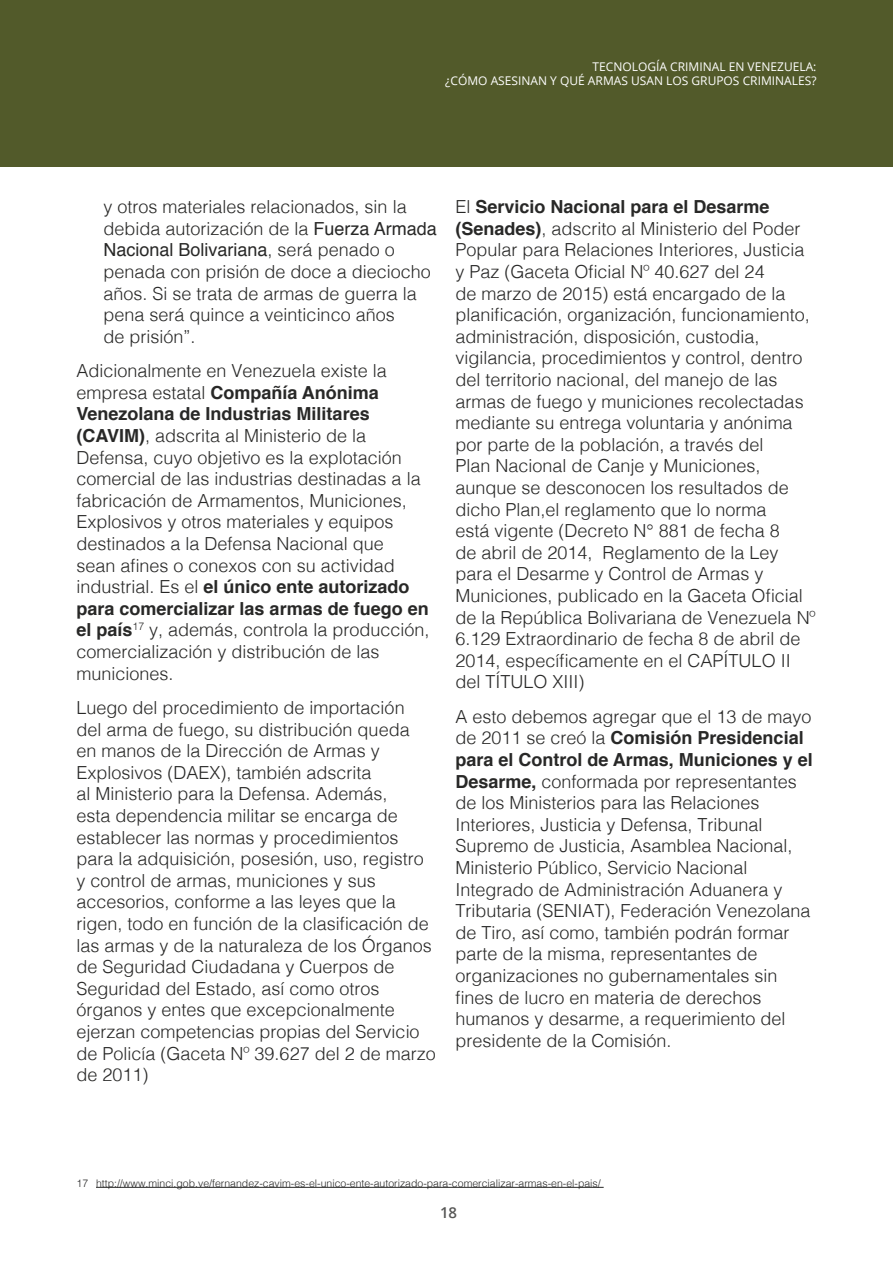
<style>
.page{position:relative;width:893px;height:1263px;background:#fff}
.page>*{position:absolute;margin:0;border:0;box-sizing:border-box;transform-origin:0 0}
.t1{font:300 18px/21.6px "Helvetica";color:#282827}
.t2{font:600 15px "Open Sans";color:#575756}
.t3{font:12px/14.4px "Open Sans";color:#fff;text-align:right}
.t4{font:300 10.5px "Helvetica";color:#282827}
.s1{font-weight:400}
.s2{font-weight:700}
</style>
<div class="page">
<div style="left:0;top:0;width:893px;height:166px;background:#525a2a"></div>
<hr style="left:96px;top:1187px;width:508px;height:1px;background:#282827">
<p class="t3" style="left:445px;top:59px;width:373px">TECNOLOGÍA CRIMINAL EN VENEZUELA:<br>¿CÓMO ASESINAN Y QUÉ ARMAS USAN LOS GRUPOS CRIMINALES?</p>
<p class="t1" style="left:104px;top:195px;width:335px">y otros materiales relacionados, sin la debida autorización de la <span class="s1">Fuerza Armada Nacional Bolivariana</span>, será penado o penada con prisión de doce a dieciocho años. Si se trata de armas de guerra la pena será quince a veinticinco años<br>de prisión”.</p>
<p class="t1" style="left:77px;top:359px;width:354px">Adicionalmente en Venezuela existe la empresa estatal <span class="s2">Compañía Anónima Venezolana de Industrias Militares (CAVIM)</span>, adscrita al Ministerio de la Defensa, cuyo objetivo es la explotación comercial de las industrias destinadas a la fabricación de Armamentos, Municiones, Explosivos y otros materiales y equipos destinados a la Defensa Nacional que<br>sean afines o conexos con su actividad industrial. Es el <span class="s2">el único ente autorizado para comercializar las armas de fuego en el país</span><sup>17</sup> y, además, controla la producción, comercialización y distribución de las municiones.</p>
<p class="t1" style="left:77px;top:695px;width:361px">Luego del procedimiento de importación<br>del arma de fuego, su distribución queda<br>en manos de la Dirección de Armas y Explosivos (DAEX), también adscrita<br>al Ministerio para la Defensa. Además,<br>esta dependencia militar se encarga de establecer las normas y procedimientos para la adquisición, posesión, uso, registro y control de armas, municiones y sus accesorios, conforme a las leyes que la rigen, todo en función de la clasificación de las armas y de la naturaleza de los Órganos de Seguridad Ciudadana y Cuerpos de Seguridad del Estado, así como otros órganos y entes que excepcionalmente ejerzan competencias propias del Servicio de Policía (Gaceta Nº 39.627 del 2 de marzo de 2011)</p>
<p class="t1" style="left:455px;top:195px;width:362px">El <span class="s2">Servicio Nacional para el Desarme (Senades)</span>, adscrito al Ministerio del Poder Popular para Relaciones Interiores, Justicia y Paz (Gaceta Oficial Nº 40.627 del 24<br>de marzo de 2015) está encargado de la planificación, organización, funcionamiento, administración, disposición, custodia, vigilancia, procedimientos y control, dentro del territorio nacional, del manejo de las armas de fuego y municiones recolectadas mediante su entrega voluntaria y anónima por parte de la población, a través del<br>Plan Nacional de Canje y Municiones, aunque se desconocen los resultados de dicho Plan,el reglamento que lo norma<br>está vigente (Decreto N° 881 de fecha 8<br>de abril de 2014, Reglamento de la Ley para el Desarme y Control de Armas y Municiones, publicado en la Gaceta Oficial de la República Bolivariana de Venezuela Nº 6.129 Extraordinario de fecha 8 de abril de 2014, específicamente en el CAPÍTULO II del TÍTULO XIII)</p>
<p class="t1" style="left:455px;top:704px;width:359px">A esto debemos agregar que el 13 de mayo de 2011 se creó la <span class="s2">Comisión Presidencial para el Control de Armas, Municiones y el Desarme,</span> conformada por representantes de los Ministerios para las Relaciones Interiores, Justicia y Defensa, Tribunal Supremo de Justicia, Asamblea Nacional, Ministerio Público, Servicio Nacional Integrado de Administración Aduanera y Tributaria (SENIAT), Federación Venezolana de Tiro, así como, también podrán formar parte de la misma, representantes de organizaciones no gubernamentales sin fines de lucro en materia de derechos humanos y desarme, a requerimiento del presidente de la Comisión.</p>
<p class="t4" style="left:77px;top:1174px;width:526px">17 http://www.minci.gob.ve/fernandez-cavim-es-el-unico-ente-autorizado-para-comercializar-armas-en-el-pais/</p>
<p class="t2" style="left:440px;top:1202px;width:19px">18</p>
</div>
